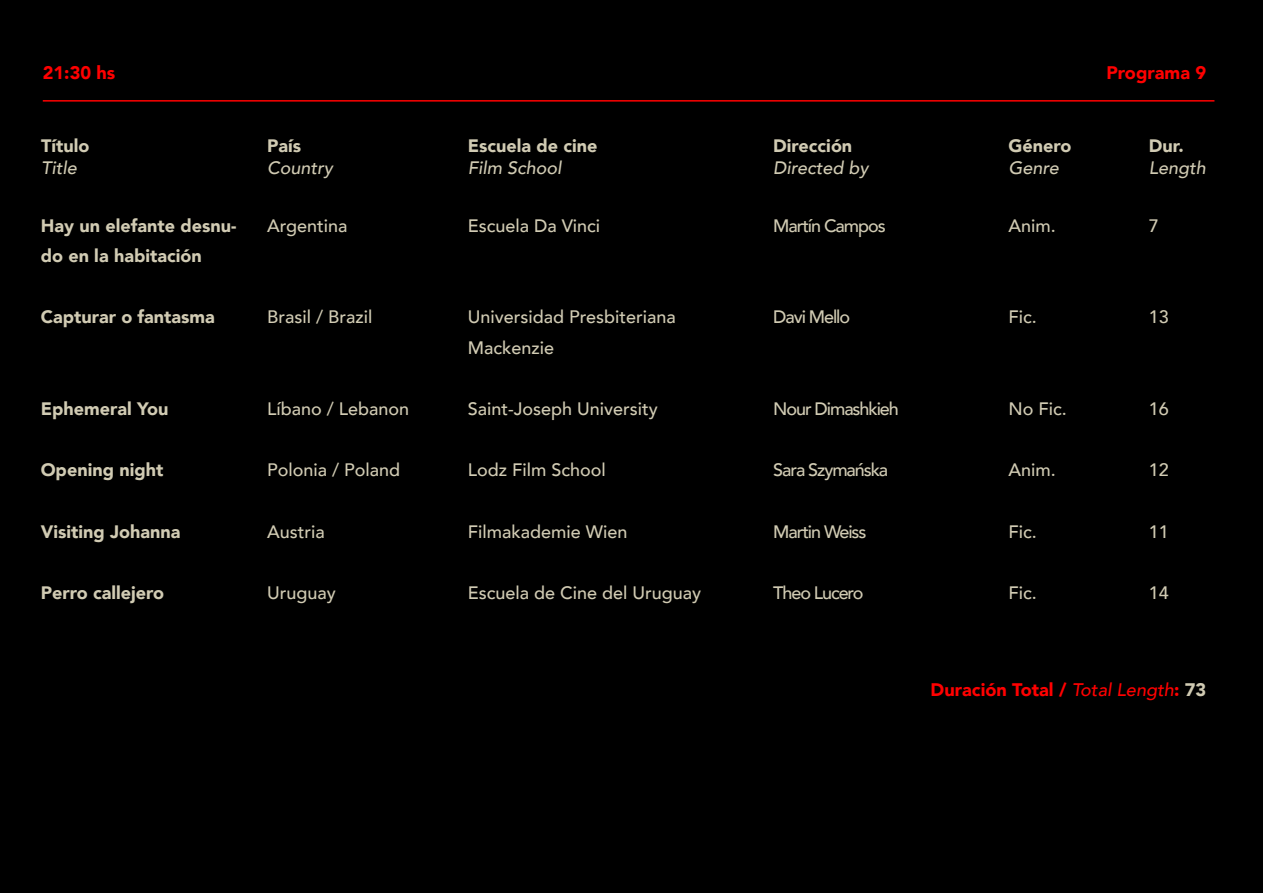
<style>
.page{position:relative;width:1263px;height:893px;background:#000}
.page>*{position:absolute;margin:0;border:0;box-sizing:border-box;transform-origin:0 0}
.t1{font:900 18.15px "Avenir";color:#f00}
.t2{font:500 18px/30.6px "Avenir";color:#d1cbb3}
.t3{font:900 18px/30.6px "Avenir";color:#d1cbb3}
.t4{font:500 18px "Avenir";letter-spacing:-.06em;color:#d1cbb3}
.t5{font:italic 500 18px "Avenir";color:#d1cbb3}
.s1{font-weight:500;font-style:italic}
.s2{color:#d1cbb3}
</style>
<div class="page">
<hr style="left:43px;top:100px;width:1171px;height:2px;background:#f00">
<p class="t1" style="left:43px;top:57px;width:74px">21:30 hs</p>
<p class="t1" style="left:1106px;top:57px;width:101px">Programa 9</p>
<p class="t3" style="left:41px;top:130px;width:50px">Título</p>
<p class="t5" style="left:41px;top:157px;width:37px">Title</p>
<p class="t3" style="left:267px;top:130px;width:36px">País</p>
<p class="t5" style="left:267px;top:157px;width:67px">Country</p>
<p class="t3" style="left:468px;top:130px;width:131px">Escuela de cine</p>
<p class="t5" style="left:468px;top:157px;width:95px">Film School</p>
<p class="t3" style="left:773px;top:130px;width:81px">Dirección</p>
<p class="t5" style="left:773px;top:157px;width:97px">Directed by</p>
<p class="t3" style="left:1008px;top:130px;width:64px">Género</p>
<p class="t5" style="left:1008px;top:157px;width:52px">Genre</p>
<p class="t3" style="left:1149px;top:130px;width:36px">Dur.</p>
<p class="t5" style="left:1149px;top:157px;width:59px">Length</p>
<p class="t3" style="left:41px;top:209px;width:197px">Hay un elefante desnu&shy;do en la habitación</p>
<p class="t2" style="left:267px;top:209px;width:82px">Argentina</p>
<p class="t2" style="left:468px;top:209px;width:134px">Escuela Da Vinci</p>
<p class="t4" style="left:773px;top:210px;width:114px">Martín Campos</p>
<p class="t2" style="left:1008px;top:209px;width:49px">Anim.</p>
<p class="t2" style="left:1149px;top:209px;width:12px">7</p>
<p class="t3" style="left:41px;top:301px;width:176px">Capturar o fantasma</p>
<p class="t2" style="left:267px;top:301px;width:107px">Brasil / Brazil</p>
<p class="t2" style="left:468px;top:301px;width:209px">Universidad Presbiteriana<br>Mackenzie</p>
<p class="t4" style="left:773px;top:301px;width:78px">Davi Mello</p>
<p class="t2" style="left:1008px;top:301px;width:30px">Fic.</p>
<p class="t2" style="left:1149px;top:301px;width:22px">13</p>
<p class="t3" style="left:41px;top:393px;width:129px">Ephemeral You</p>
<p class="t2" style="left:267px;top:393px;width:144px">Líbano / Lebanon</p>
<p class="t2" style="left:468px;top:393px;width:192px">Saint-Joseph University</p>
<p class="t4" style="left:773px;top:393px;width:127px">Nour Dimashkieh</p>
<p class="t2" style="left:1008px;top:393px;width:60px">No Fic.</p>
<p class="t2" style="left:1149px;top:393px;width:22px">16</p>
<p class="t3" style="left:41px;top:454px;width:124px">Opening night</p>
<p class="t2" style="left:267px;top:454px;width:135px">Polonia / Poland</p>
<p class="t2" style="left:468px;top:454px;width:140px">Lodz Film School</p>
<p class="t4" style="left:773px;top:454px;width:117px">Sara Szymańska</p>
<p class="t2" style="left:1008px;top:454px;width:49px">Anim.</p>
<p class="t2" style="left:1149px;top:454px;width:22px">12</p>
<p class="t3" style="left:41px;top:515px;width:141px">Visiting Johanna</p>
<p class="t2" style="left:267px;top:515px;width:59px">Austria</p>
<p class="t2" style="left:468px;top:515px;width:161px">Filmakademie Wien</p>
<p class="t4" style="left:773px;top:516px;width:95px">Martin Weiss</p>
<p class="t2" style="left:1008px;top:515px;width:30px">Fic.</p>
<p class="t2" style="left:1149px;top:515px;width:22px">11</p>
<p class="t3" style="left:41px;top:577px;width:125px">Perro callejero</p>
<p class="t2" style="left:267px;top:576px;width:70px">Uruguay</p>
<p class="t2" style="left:468px;top:576px;width:235px">Escuela de Cine del Uruguay</p>
<p class="t4" style="left:773px;top:577px;width:92px">Theo Lucero</p>
<p class="t2" style="left:1008px;top:576px;width:30px">Fic.</p>
<p class="t2" style="left:1149px;top:576px;width:22px">14</p>
<p class="t1" style="left:931px;top:674px;width:277px">Duración Total / <span class="s1">Total Length</span>: <span class="s2">73</span></p>
</div>
